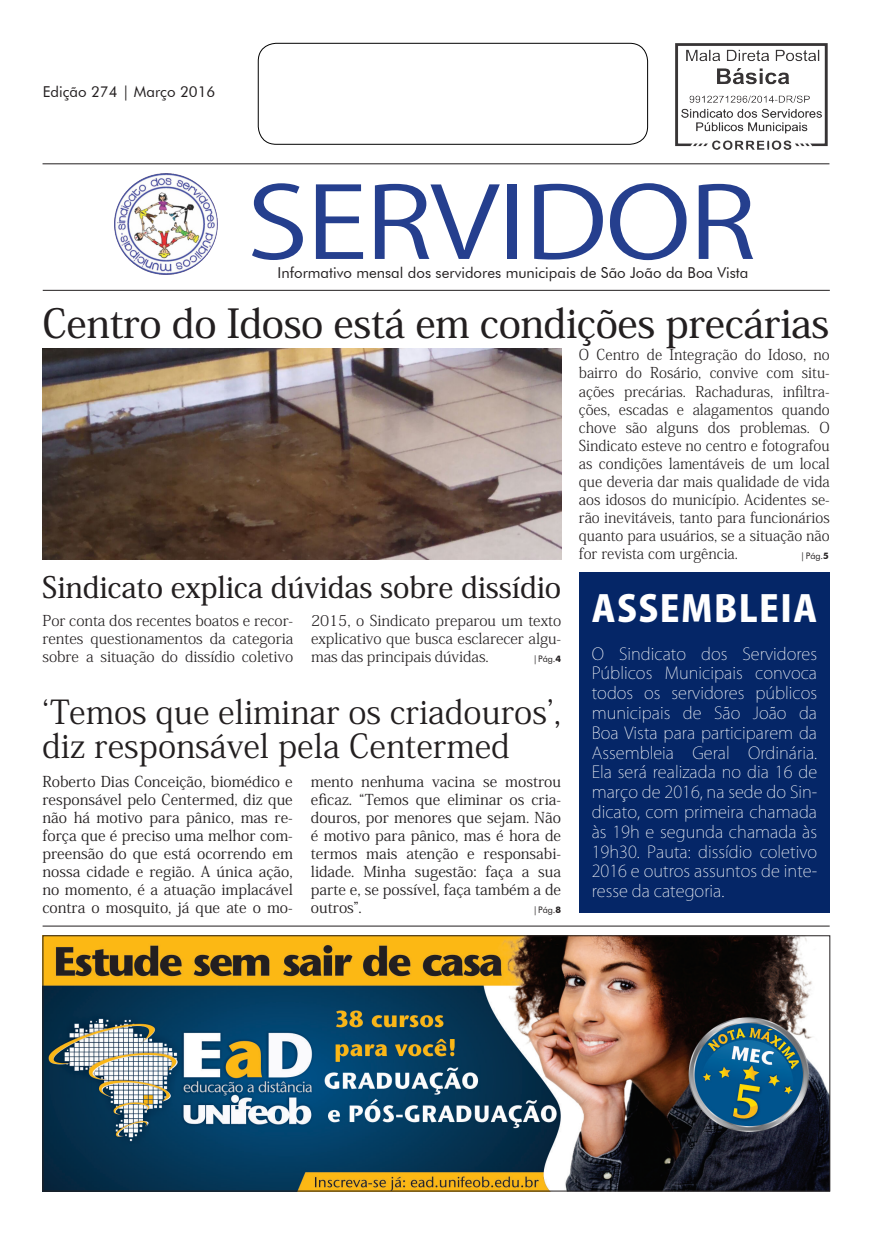
<style>
.page{position:relative;width:872px;height:1234px;background:#fff}
.page>*{position:absolute;margin:0;border:0;box-sizing:border-box;transform-origin:0 0}
.t1{font:97.8px "Koz Go Pro";letter-spacing:-.02em;color:#253f8e;scale:1.2 1}
.t2{font:500 39.9px "Koz Min Pro";letter-spacing:-.01em;color:#231f20}
.t3{font:800 36px "Koz Go Pr 6 N";letter-spacing:.04em;color:#fff}
.t4{font:33px/34.5px "Koz Min Pro";color:#231f20}
.t5{font:500 29.4px "Koz Min Pro";letter-spacing:-.005em;color:#231f20}
.t6{font:200 16.5px/19.8px "Koz Go Pr 6 N";color:#fff;text-align:justify}
.t7{font:15px/18px "Koz Min Pro";color:#231f20;text-align:justify}
.Texto{font:300 15px/18px "Koz Min Pro";color:#231f20;text-align:justify}
.t8{font:300 15px/18px "Koz Min Pr 6 N";letter-spacing:-.005em;color:#231f20;text-align:justify}
.t9{font:15px "Futura BT";color:#231f20}
.Texto-2{font:9px "Futura BT";color:#231f20}
.s1{font-family:"Minion Pro"}
.s2{font-weight:700}
</style>
<div class="page">
<img style="left:675px;top:44px;width:152px;height:106px">
<div style="left:258px;top:43px;width:390px;height:102px;border:1px solid #000;border-radius:18px"></div>
<hr style="left:43px;top:163px;width:786px;height:1px;background:#231f20">
<img style="left:114px;top:173px;width:104px;height:101px">
<hr style="left:43px;top:290px;width:787px;height:1px;background:#231f20">
<div style="left:579px;top:572px;width:251px;height:341px;background:#052667"></div>
<img style="left:45px;top:937px;width:783px;height:252px">
<div style="left:43px;top:935px;width:787px;height:256px;border:1px solid #231f20"></div>
<hr style="left:43px;top:925px;width:786px;height:1px;background:#231f20">
<img style="left:43px;top:349px;width:518px;height:210px">
<p class="t9" style="left:43px;top:83px;width:174px">Edição 274 | Março 2016</p>
<p class="t1" style="left:247px;top:160px;width:426px">SERVIDOR</p>
<p class="t9" style="left:277px;top:263px;width:472px">Informativo mensal dos servidores municipais de São João da Boa Vista</p>
<p class="t2" style="left:42px;top:295px;width:788px">Centro do Idoso está em condições precárias</p>
<p class="Texto" style="left:579px;top:345px;width:252px">O Centro de Integração do Idoso, no bairro do Rosário, convive com situ&shy;ações precárias. Rachaduras, infiltra&shy;ções, escadas e alagamentos quando chove são alguns dos problemas. O Sindicato esteve no centro e fotografou as condições lamentáveis de um local que deveria dar mais qualidade de vida aos idosos do município. Acidentes se&shy;rão inevitáveis, tanto para funcionários quanto para usuários, se a situação não for revista com urgência.</p>
<p class="Texto-2" style="left:801px;top:550px;width:29px"><span class="s1">|</span> Pág.<span class="s2">5</span></p>
<p class="t5" style="left:42px;top:566px;width:520px">Sindicato explica dúvidas sobre dissídio</p>
<p class="t8" style="left:43px;top:611px;width:252px">Por conta dos recentes boatos e recor&shy;rentes questionamentos da categoria sobre a situação do dissídio coletivo</p>
<p class="t8" style="left:311px;top:611px;width:252px">2015, o Sindicato preparou um texto explicativo que busca esclarecer algu&shy;mas das principais dúvidas.</p>
<p class="Texto-2" style="left:534px;top:653px;width:28px"><span class="s1">|</span> Pág.<span class="s2">4</span></p>
<p class="t4" style="left:42px;top:693px;width:520px">‘Temos que eliminar os criadouros’, diz responsável pela Centermed</p>
<p class="t7" style="left:42px;top:771px;width:252px">Roberto Dias Conceição, biomédico e responsável pelo Centermed, diz que não há motivo para pânico, mas re&shy;força que é preciso uma melhor com&shy;preensão do que está ocorrendo em nossa cidade e região. A única ação, no momento, é a atuação implacável contra o mosquito, já que ate o mo-</p>
<p class="t7" style="left:311px;top:771px;width:252px">mento nenhuma vacina se mostrou eficaz. “Temos que eliminar os cria&shy;douros, por menores que sejam. Não é motivo para pânico, mas é hora de termos mais atenção e responsabi&shy;lidade. Minha sugestão: faça a sua parte e, se possível, faça também a de outros”.</p>
<p class="Texto-2" style="left:534px;top:903px;width:29px"><span class="s1">|</span> Pág.<span class="s2">8</span></p>
<p class="t3" style="left:592px;top:588px;width:227px">ASSEMBLEIA</p>
<p class="t6" style="left:592px;top:643px;width:227px">O Sindicato dos Servidores Públicos Municipais convoca todos os servidores públicos municipais de São João da Boa Vista para participarem da Assembleia Geral Ordinária.<br>Ela será realizada no dia 16 de março de 2016, na sede do Sin&shy;dicato, com primeira chamada às 19h e segunda chamada às 19h30. Pauta: dissídio coletivo 2016 e outros assuntos de inte&shy;resse da categoria.</p>
</div>
